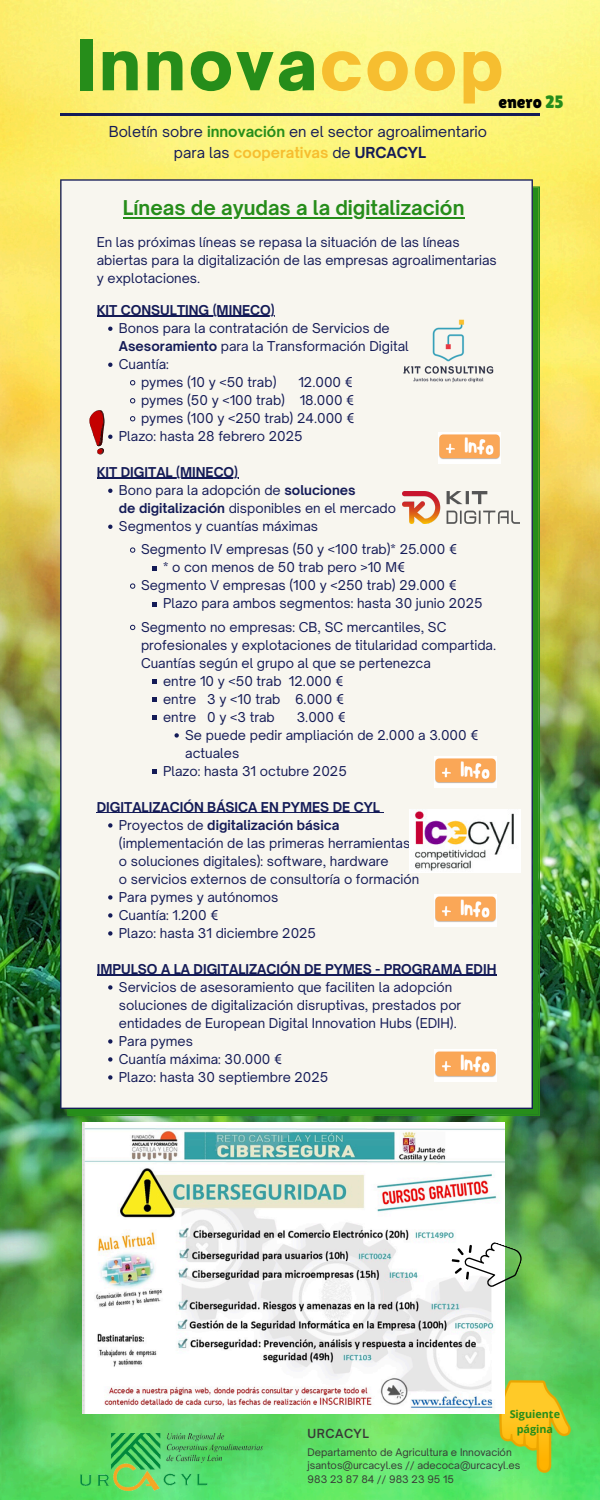
<style>
.page{position:relative;width:600px;height:1500px;background:#fff}
.page>*{position:absolute;margin:0;border:0;box-sizing:border-box;transform-origin:0 0}
.t1{font:900 67.5px "Open Sauce One";letter-spacing:.04em;color:#268d1a}
.t2{font:700 19.5px "Open Sauce One";color:#268d1a}
.t3{font:17.8px "Lilita One";color:#000}
.t4{font:14.5px/20.2px "Open Sauce One";color:#141b57;text-align:center}
.t5{font:13px/18px "Open Sauce One";color:#141b57}
.t6{font:700 13px "Open Sauce One";color:#141b57}
.t7{font:600 12px "Open Sauce One";letter-spacing:.04em;color:#383936}
.t8{font:700 10.8px "Open Sans";color:#268d1a}
.t9{font:10px "Open Sauce One";color:#383936}
.s1{color:#f6be30}
.s2{font-weight:700;color:#268d1a}
.s3{font-weight:700;color:#f6be30}
.s4{font-weight:700}
.s5{color:#268d1a}
</style>
<div class="page">
<img style="left:0;top:0;width:600px;height:1500px">
<hr style="left:60px;top:114px;width:480px;height:2px;background:#141b57">
<img style="left:81px;top:1434px;width:181px;height:57px">
<svg style="left:67px;top:186px;width:473px;height:930px;background:#298d1b"></svg>
<div style="left:60px;top:179px;width:473px;height:930px;background:#f8f6ef"></div>
<hr style="left:97px;top:316px;width:178px;height:1px;background:#141b57">
<svg style="left:108px;top:327px;width:4px;height:4px"></svg>
<svg style="left:108px;top:363px;width:4px;height:4px"></svg>
<svg style="left:130px;top:380px;width:5px;height:5px"></svg>
<svg style="left:130px;top:398px;width:5px;height:5px"></svg>
<svg style="left:130px;top:416px;width:5px;height:5px"></svg>
<hr style="left:97px;top:478px;width:141px;height:1px;background:#141b57">
<svg style="left:108px;top:489px;width:4px;height:4px"></svg>
<svg style="left:108px;top:525px;width:4px;height:4px"></svg>
<svg style="left:130px;top:548px;width:5px;height:5px"></svg>
<svg style="left:153px;top:566px;width:4px;height:4px"></svg>
<svg style="left:130px;top:584px;width:5px;height:5px"></svg>
<svg style="left:153px;top:602px;width:4px;height:4px"></svg>
<svg style="left:130px;top:625px;width:5px;height:5px"></svg>
<svg style="left:153px;top:679px;width:4px;height:5px"></svg>
<svg style="left:153px;top:697px;width:4px;height:5px"></svg>
<svg style="left:153px;top:715px;width:4px;height:5px"></svg>
<svg style="left:175px;top:733px;width:4px;height:5px"></svg>
<svg style="left:153px;top:769px;width:4px;height:5px"></svg>
<hr style="left:97px;top:812px;width:283px;height:1px;background:#141b57">
<svg style="left:108px;top:823px;width:4px;height:5px"></svg>
<svg style="left:108px;top:895px;width:4px;height:5px"></svg>
<svg style="left:108px;top:913px;width:4px;height:5px"></svg>
<svg style="left:108px;top:931px;width:4px;height:5px"></svg>
<hr style="left:97px;top:974px;width:400px;height:1px;background:#141b57">
<svg style="left:108px;top:985px;width:4px;height:5px"></svg>
<svg style="left:108px;top:1039px;width:4px;height:5px"></svg>
<svg style="left:108px;top:1057px;width:4px;height:5px"></svg>
<svg style="left:108px;top:1075px;width:4px;height:5px"></svg>
<img style="left:434px;top:895px;width:62px;height:31px">
<img style="left:438px;top:432px;width:62px;height:32px">
<img style="left:392px;top:312px;width:113px;height:78px">
<svg style="left:89px;top:410px;width:23px;height:44px"></svg>
<img style="left:434px;top:756px;width:62px;height:32px">
<img style="left:403px;top:491px;width:117px;height:33px">
<img style="left:434px;top:1050px;width:62px;height:31px">
<img style="left:486px;top:1378px;width:98px;height:98px">
<img style="left:82px;top:1122px;width:423px;height:292px">
<svg style="left:447px;top:1230px;width:78px;height:65px"></svg>
<img style="left:410px;top:809px;width:111px;height:64px">
<hr style="left:123px;top:217px;width:342px;height:1px;background:#268d1a">
<p class="t1" style="left:76px;top:23px;width:429px">Innova<span class="s1">coop</span></p>
<p class="t4" style="left:109px;top:122px;width:380px">Boletín sobre <span class="s2">innovación</span> en el sector agroalimentario para las <span class="s3">cooperativas</span> de <span class="s4">URCACYL</span></p>
<p class="t3" style="left:499px;top:92px;width:67px">enero <span class="s5">25</span></p>
<p class="t2" style="left:123px;top:196px;width:343px">Líneas de ayudas a la digitalización</p>
<h1 class="t5" style="left:97px;top:233px;width:401px">En las próximas líneas se repasa la situación de las líneas abiertas para la digitalización de las empresas agroalimentarias y explotaciones.</h1>
<h3 class="t6" style="left:97px;top:302px;width:179px">KIT CONSULTING (MINECO)</h3>
<h4 class="t5" style="left:119px;top:319px;width:291px">Bonos para la contratación de Servicios de<br><span class="s4">Asesoramiento</span> para la Transformación Digital</h4>
<h2 class="t5" style="left:119px;top:355px;width:51px">Cuantía:</h2>
<h6 class="t5" style="left:141px;top:373px;width:137px">pymes (10 y &lt;50 trab)</h6>
<h6 class="t5" style="left:298px;top:373px;width:56px">12.000 €</h6>
<h5 class="t5" style="left:141px;top:391px;width:215px">pymes (50 y &lt;100 trab) 18.000 €</h5>
<p class="t5" style="left:141px;top:409px;width:215px">pymes (100 y &lt;250 trab) 24.000 €</p>
<p class="t5" style="left:119px;top:427px;width:185px">Plazo: hasta 28 febrero 2025</p>
<p class="t6" style="left:97px;top:464px;width:143px">KIT DIGITAL (MINECO)</p>
<p class="t5" style="left:119px;top:481px;width:279px">Bono para la adopción de <span class="s4">soluciones<br>de digitalización</span> disponibles en el mercado</p>
<p class="t5" style="left:119px;top:517px;width:201px">Segmentos y cuantías máximas</p>
<p class="t5" style="left:141px;top:540px;width:318px">Segmento IV empresas (50 y &lt;100 trab)* 25.000 €</p>
<h5 class="t5" style="left:163px;top:558px;width:244px">* o con menos de 50 trab pero &gt;10 M€</h5>
<p class="t5" style="left:141px;top:576px;width:318px">Segmento V empresas (100 y &lt;250 trab) 29.000 €</p>
<p class="t5" style="left:163px;top:594px;width:321px">Plazo para ambos segmentos: hasta 30 junio 2025</p>
<p class="t5" style="left:141px;top:618px;width:357px">Segmento no empresas: CB, SC mercantiles, SC profesionales y explotaciones de titularidad compartida.<br>Cuantías según el grupo al que se pertenezca</p>
<p class="t5" style="left:163px;top:672px;width:182px">entre 10 y &lt;50 trab 12.000 €</p>
<p class="t5" style="left:163px;top:690px;width:183px">entre 3 y &lt;10 trab 6.000 €</p>
<p class="t5" style="left:163px;top:708px;width:113px">entre 0 y &lt;3 trab</p>
<p class="t5" style="left:297px;top:708px;width:51px">3.000 €</p>
<p class="t5" style="left:185px;top:726px;width:295px">Se puede pedir ampliación de 2.000 a 3.000 € actuales</p>
<p class="t5" style="left:163px;top:762px;width:185px">Plazo: hasta 31 octubre 2025</p>
<p class="t6" style="left:97px;top:799px;width:285px">DIGITALIZACIÓN BÁSICA EN PYMES DE CYL</p>
<p class="t5" style="left:119px;top:816px;width:302px">Proyectos de <span class="s4">digitalización básica </span>(implementación de las primeras herramientas o soluciones digitales): software, hardware<br>o servicios externos de consultoría o formación</p>
<p class="t5" style="left:119px;top:888px;width:161px">Para pymes y autónomos</p>
<p class="t5" style="left:119px;top:906px;width:101px">Cuantía: 1.200 €</p>
<h5 class="t5" style="left:119px;top:924px;width:199px">Plazo: hasta 31 diciembre 2025</h5>
<p class="t6" style="left:97px;top:961px;width:401px">IMPULSO A LA DIGITALIZACIÓN DE PYMES - PROGRAMA EDIH</p>
<p class="t5" style="left:119px;top:978px;width:344px">Servicios de asesoramiento que faciliten la adopción soluciones de digitalización disruptivas, prestados por entidades de European Digital Innovation Hubs (EDIH).</p>
<p class="t5" style="left:119px;top:1032px;width:76px">Para pymes</p>
<p class="t5" style="left:119px;top:1050px;width:165px">Cuantía máxima: 30.000 €</p>
<h5 class="t5" style="left:119px;top:1068px;width:211px">Plazo: hasta 30 septiembre 2025</h5>
<p class="t7" style="left:308px;top:1426px;width:63px">URCACYL</p>
<p class="t8" style="left:510px;top:1406px;width:52px">Siguiente</p>
<p class="t8" style="left:517px;top:1422px;width:38px">página</p>
<p class="t9" style="left:308px;top:1446px;width:206px">Departamento de Agricultura e Innovación</p>
<p class="t9" style="left:308px;top:1459px;width:214px">jsantos@urcacyl.es // adecoca@urcacyl.es</p>
<p class="t9" style="left:308px;top:1473px;width:148px">983 23 87 84 // 983 23 95 15</p>
</div>
